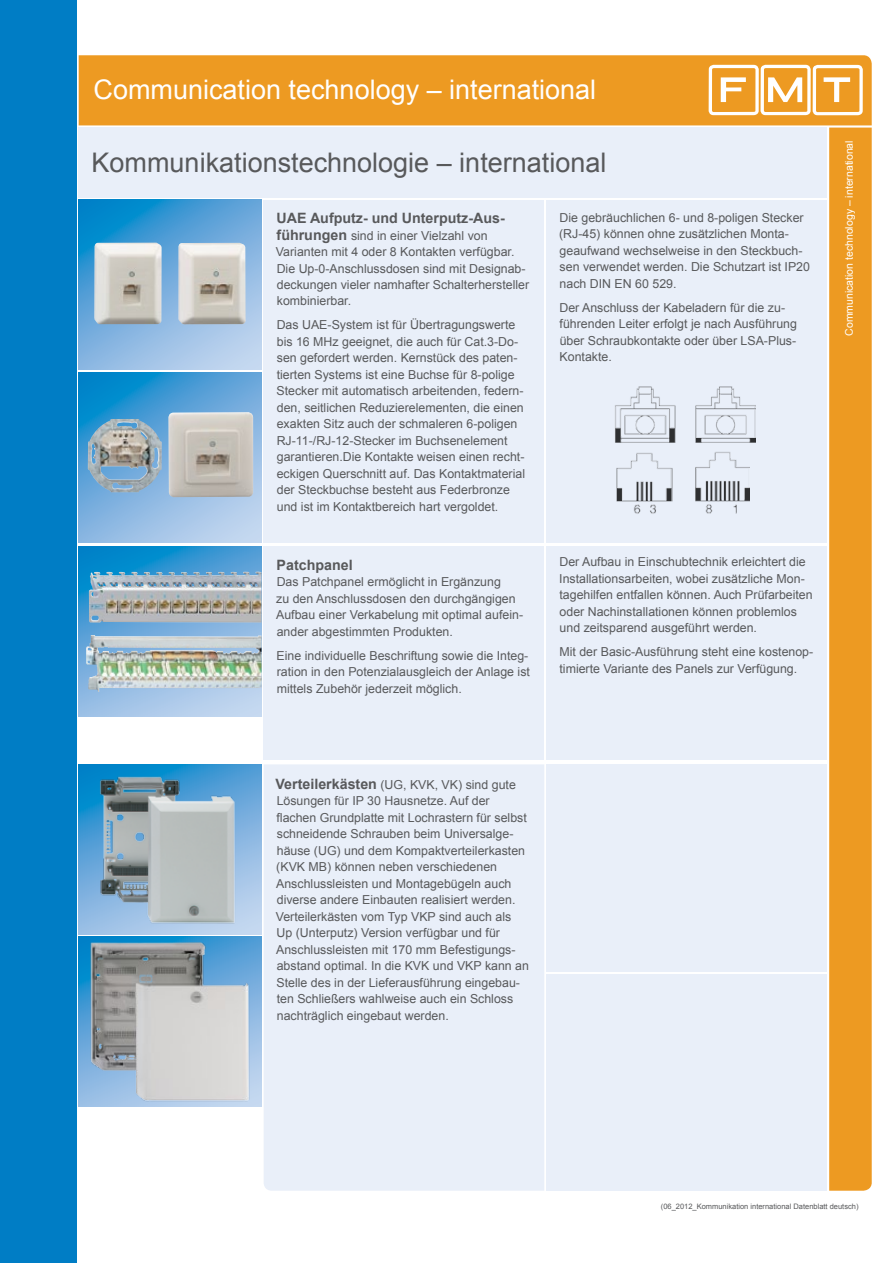
<style>
.page{position:relative;width:893px;height:1263px;background:#fff}
.page>*{position:absolute;margin:0;border:0;box-sizing:border-box;transform-origin:0 0}
.t1{font:27px "Arial";color:#58595b}
.t2{font:27px "Arial";color:#fff}
.t3{font:700 14.25px "Arial";color:#58595b}
.t4{font:12.3px/16.5px "Arial";color:#58595b}
.t5{font:10.5px "Arial";color:#fff}
.t6{font:7.5px "Arial";color:#58595b}
.s1{font-weight:700;font-size:14.25px}
</style>
<div class="page">
<div style="left:0;top:0;width:77px;height:1263px;background:#007dc5"></div>
<div style="left:264px;top:546px;width:280px;height:214px;background:#e9eff9"></div>
<div style="left:264px;top:764px;width:280px;height:427px;background:#e9eff9"></div>
<div style="left:546px;top:546px;width:281px;height:214px;background:#e9eff9"></div>
<div style="left:546px;top:764px;width:281px;height:208px;background:#e9eff9"></div>
<svg style="left:79px;top:764px;width:182px;height:170px"></svg>
<svg style="left:79px;top:936px;width:182px;height:171px"></svg>
<img style="left:95px;top:773px;width:146px;height:156px">
<div style="left:829px;top:128px;width:43px;height:1063px;background:#ed9a22"></div>
<div style="left:79px;top:55px;width:793px;height:70px;background:#ed9a22"></div>
<div style="left:546px;top:200px;width:281px;height:342px;background:#e9eff9"></div>
<svg style="left:709px;top:65px;width:154px;height:50px"></svg>
<svg style="left:79px;top:200px;width:182px;height:170px"></svg>
<img style="left:94px;top:243px;width:68px;height:81px">
<img style="left:178px;top:243px;width:68px;height:81px">
<div style="left:264px;top:200px;width:280px;height:342px;background:#e9eff9"></div>
<div style="left:79px;top:128px;width:748px;height:70px;background:#e9eff9"></div>
<svg style="left:79px;top:546px;width:182px;height:170px"></svg>
<img style="left:89px;top:572px;width:172px;height:50px">
<img style="left:86px;top:635px;width:175px;height:57px">
<svg style="left:79px;top:372px;width:182px;height:170px"></svg>
<img style="left:168px;top:412px;width:85px;height:85px">
<img style="left:88px;top:419px;width:74px;height:73px">
<div style="left:546px;top:974px;width:281px;height:217px;background:#e9eff9"></div>
<img style="left:88px;top:942px;width:171px;height:165px">
<img style="left:615px;top:386px;width:141px;height:57px">
<img style="left:616px;top:453px;width:56px;height:61px">
<img style="left:696px;top:452px;width:54px;height:62px">
<h1 class="t2" style="left:94px;top:72px;width:504px">Communication technology – international</h1>
<h1 class="t1" style="left:92px;top:145px;width:516px">Kommunikationstechnologie – international</h1>
<p class="t3" style="left:276px;top:209px;width:229px">UAE Aufputz- und Unterputz-Aus-</p>
<p class="t4" style="left:276px;top:227px;width:255px"><span class="s1">führungen</span> sind in einer Vielzahl von Varianten mit 4 oder 8 Kontakten verfügbar.<br>Die Up-0-Anschlussdosen sind mit Designab&shy;deckungen vieler namhafter Schalterhersteller kombinierbar.</p>
<p class="t4" style="left:277px;top:317px;width:250px">Das UAE-System ist für Übertragungswerte bis 16 MHz geeignet, die auch für Cat.3-Do&shy;sen gefordert werden. Kernstück des paten&shy;tierten Systems ist eine Buchse für 8-polige Stecker mit automatisch arbeitenden, federn&shy;den, seitlichen Reduzierelementen, die einen exakten Sitz auch der schmaleren 6-poligen RJ-11-/RJ-12-Stecker im Buchsenelement garantieren.Die Kontakte weisen einen recht&shy;eckigen Querschnitt auf. Das Kontaktmaterial der Steckbuchse besteht aus Federbronze und ist im Kontaktbereich hart vergoldet.</p>
<p class="t3" style="left:277px;top:555px;width:78px">Patchpanel</p>
<p class="t4" style="left:276px;top:574px;width:248px">Das Patchpanel ermöglicht in Ergänzung<br>zu den Anschlussdosen den durchgängigen Aufbau einer Verkabelung mit optimal aufein&shy;ander abgestimmten Produkten.</p>
<p class="t4" style="left:277px;top:647px;width:255px">Eine individuelle Beschriftung sowie die Integ&shy;ration in den Potenzialausgleich der Anlage ist mittels Zubehör jederzeit möglich.</p>
<p class="t4" style="left:559px;top:209px;width:252px">Die gebräuchlichen 6- und 8-poligen Stecker (RJ-45) können ohne zusätzlichen Monta&shy;geaufwand wechselweise in den Steckbuch&shy;sen verwendet werden. Die Schutzart ist IP20 nach DIN EN 60 529.</p>
<p class="t4" style="left:559px;top:299px;width:239px">Der Anschluss der Kabeladern für die zu&shy;führenden Leiter erfolgt je nach Ausführung über Schraubkontakte oder über LSA-Plus-Kontakte.</p>
<p class="t4" style="left:559px;top:554px;width:255px">Der Aufbau in Einschubtechnik erleichtert die Installationsarbeiten, wobei zusätzliche Mon&shy;tagehilfen entfallen können. Auch Prüfarbeiten oder Nachinstallationen können problemlos und zeitsparend ausgeführt werden.</p>
<p class="t4" style="left:559px;top:643px;width:255px">Mit der Basic-Ausführung steht eine kostenop&shy;timierte Variante des Panels zur Verfügung.</p>
<p class="t5" style="left:842px;top:336px;width:197px;rotate:-90deg">Communication technology – international</p>
<p class="t4" style="left:276px;top:776px;width:255px"><span class="s1">Verteilerkästen</span> (UG, KVK, VK) sind gute Lösungen für IP 30 Hausnetze. Auf der flachen Grundplatte mit Lochrastern für selbst schneidende Schrauben beim Universalge&shy;häuse (UG) und dem Kompaktverteilerkasten (KVK MB) können neben verschiedenen Anschlussleisten und Montagebügeln auch diverse andere Einbauten realisiert werden.<br>Verteilerkästen vom Typ VKP sind auch als Up (Unterputz) Version verfügbar und für Anschlussleisten mit 170 mm Befestigungs&shy;abstand optimal. In die KVK und VKP kann an Stelle des in der Lieferausführung eingebau&shy;ten Schließers wahlweise auch ein Schloss nachträglich eingebaut werden.</p>
<p class="t6" style="left:661px;top:1201px;width:199px">(06_2012_Kommunikation international Datenblatt deutsch)</p>
</div>
